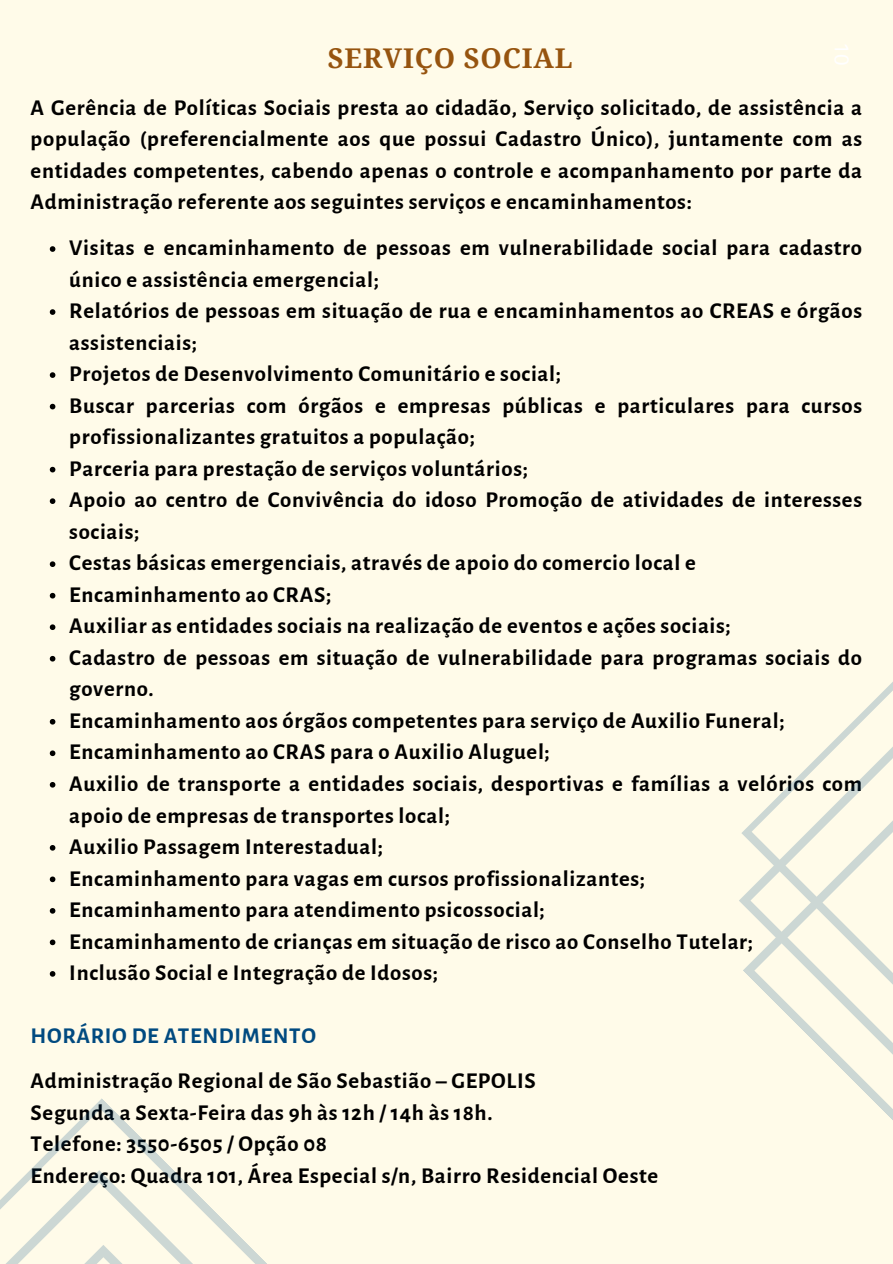
<style>
.page{position:relative;width:893px;height:1264px;background:#fff}
.page>*{position:absolute;margin:0;border:0;box-sizing:border-box;transform-origin:0 0}
.t1{font:700 27.15px "Droid Serif";letter-spacing:.03em;color:#96540f}
.t2{font:700 22.65px/31.5px "Alegreya Sans";letter-spacing:.03em;color:#000}
.t3{font:700 22.65px "Alegreya Sans";letter-spacing:.03em;color:#004a80}
.t4{font:19.8px "Aileron";color:#fff}
</style>
<div class="page">
<div style="left:0;top:0;width:892px;height:1263px;background:#fffbe9"></div>
<svg style="left:50px;top:246px;width:5px;height:6px"></svg>
<svg style="left:50px;top:309px;width:5px;height:6px"></svg>
<svg style="left:50px;top:372px;width:5px;height:6px"></svg>
<svg style="left:50px;top:404px;width:5px;height:5px"></svg>
<svg style="left:50px;top:467px;width:5px;height:5px"></svg>
<svg style="left:50px;top:498px;width:5px;height:6px"></svg>
<svg style="left:50px;top:561px;width:5px;height:6px"></svg>
<svg style="left:50px;top:593px;width:5px;height:5px"></svg>
<svg style="left:50px;top:624px;width:5px;height:6px"></svg>
<svg style="left:50px;top:656px;width:5px;height:5px"></svg>
<svg style="left:50px;top:719px;width:5px;height:5px"></svg>
<svg style="left:50px;top:750px;width:5px;height:6px"></svg>
<svg style="left:50px;top:782px;width:5px;height:5px"></svg>
<svg style="left:50px;top:845px;width:5px;height:5px"></svg>
<svg style="left:50px;top:876px;width:5px;height:6px"></svg>
<svg style="left:50px;top:908px;width:5px;height:5px"></svg>
<svg style="left:50px;top:939px;width:5px;height:6px"></svg>
<svg style="left:50px;top:971px;width:5px;height:5px"></svg>
<svg style="left:740px;top:683px;width:152px;height:436px"></svg>
<svg style="left:0;top:1098px;width:266px;height:165px"></svg>
<p class="t4" style="left:853px;top:42px;width:25px;rotate:90deg">10</p>
<p class="t1" style="left:328px;top:43px;width:246px">SERVIÇO SOCIAL</p>
<p class="t2" style="left:31px;top:92px;width:832px;text-align:justify">A Gerência de Políticas Sociais presta ao cidadão, Serviço solicitado, de assistência a população (preferencialmente aos que possui Cadastro Único), juntamente com as entidades competentes, cabendo apenas o controle e acompanhamento por parte da Administração referente aos seguintes serviços e encaminhamentos:</p>
<p class="t2" style="left:69px;top:233px;width:794px">Visitas e encaminhamento de pessoas em vulnerabilidade social para cadastro único e assistência emergencial;<br>Relatórios de pessoas em situação de rua e encaminhamentos ao CREAS e órgãos assistenciais;<br>Projetos de Desenvolvimento Comunitário e social;<br>Buscar parcerias com órgãos e empresas públicas e particulares para cursos profissionalizantes gratuitos a população;<br>Parceria para prestação de serviços voluntários;<br>Apoio ao centro de Convivência do idoso Promoção de atividades de interesses sociais;<br>Cestas básicas emergenciais, através de apoio do comercio local e Encaminhamento ao CRAS;<br>Auxiliar as entidades sociais na realização de eventos e ações sociais;<br>Cadastro de pessoas em situação de vulnerabilidade para programas sociais do governo.<br>Encaminhamento aos órgãos competentes para serviço de Auxilio Funeral; Encaminhamento ao CRAS para o Auxilio Aluguel;<br>Auxilio de transporte a entidades sociais, desportivas e famílias a velórios com apoio de empresas de transportes local;<br>Auxilio Passagem Interestadual;<br>Encaminhamento para vagas em cursos profissionalizantes;<br>Encaminhamento para atendimento psicossocial;<br>Encaminhamento de crianças em situação de risco ao Conselho Tutelar;<br>Inclusão Social e Integração de Idosos;</p>
<p class="t3" style="left:31px;top:1024px;width:287px">HORÁRIO DE ATENDIMENTO</p>
<p class="t2" style="left:31px;top:1065px;width:629px">Administração Regional de São Sebastião – GEPOLIS<br>Segunda a Sexta-Feira das 9h às 12h / 14h às 18h.<br>Telefone: 3550-6505 / Opção 08<br>Endereço: Quadra 101, Área Especial s/n, Bairro Residencial Oeste</p>
</div>
